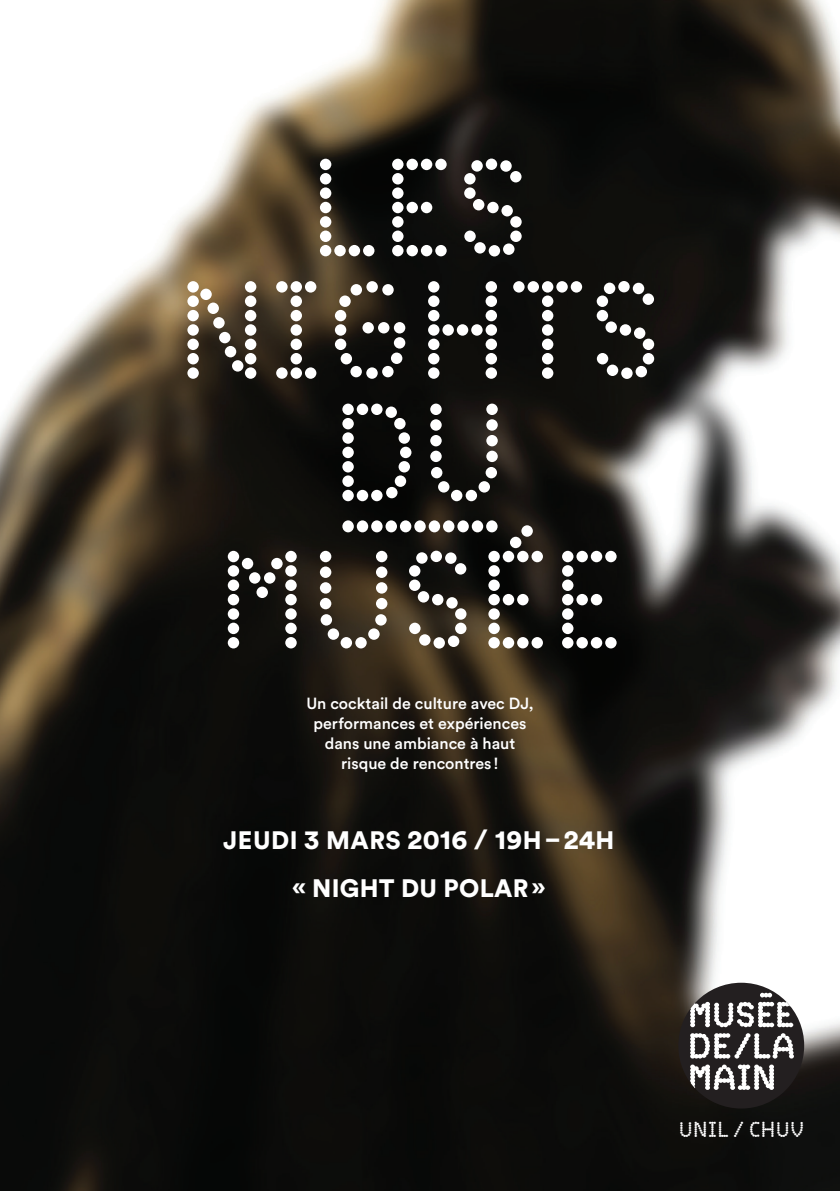
<style>
.page{position:relative;width:840px;height:1191px;background:#fff}
.page>*{position:absolute;margin:0;border:0;box-sizing:border-box;transform-origin:0 0}
.t1{font:146.6px/122.4px "Amb B Dot";color:#fff;text-align:center}
.t2{font:900 25px/47.6px "Circular Std";letter-spacing:.01em;color:#fff;text-align:center}
.t3{font:700 23px "Amb B Dot";letter-spacing:.02em;color:#fff}
.t4{font:500 16px/20px "Circular Std";color:#fff;text-align:center}
.s1{font-size:27px}
</style>
<div class="page">
<img style="left:0;top:0;width:839px;height:1191px">
<div style="left:678px;top:982px;width:125px;height:126px;background:#231f20;border-radius:50%"></div>
<svg style="left:689px;top:992px;width:104px;height:98px"></svg>
<svg style="left:342px;top:520px;width:98px;height:12px"></svg>
<div style="left:486px;top:520px;width:11px;height:12px;background:#fff;border-radius:50%"></div>
<div style="left:471px;top:520px;width:12px;height:12px;background:#fff;border-radius:50%"></div>
<div style="left:457px;top:520px;width:11px;height:12px;background:#fff;border-radius:50%"></div>
<div style="left:443px;top:520px;width:11px;height:12px;background:#fff;border-radius:50%"></div>
<h1 class="t1" style="left:175px;top:141px;width:490px">LES<br>NIGHTS<br>DU</h1>
<h1 class="t1" style="left:216px;top:533px;width:409px">MUSÉE</h1>
<p class="t4" style="left:306px;top:693px;width:229px">Un cocktail de culture avec DJ, performances et expériences dans une ambiance à haut risque de rencontres !</p>
<h2 class="t2" style="left:223px;top:816px;width:392px">JEUDI <span class="s1">3</span> MARS <span class="s1">2016 / 19</span>H–<span class="s1">24</span>H « NIGHT DU POLAR»</h2>
<h3 class="t3" style="left:678px;top:1117px;width:127px">UNIL / CHUV</h3>
</div>
